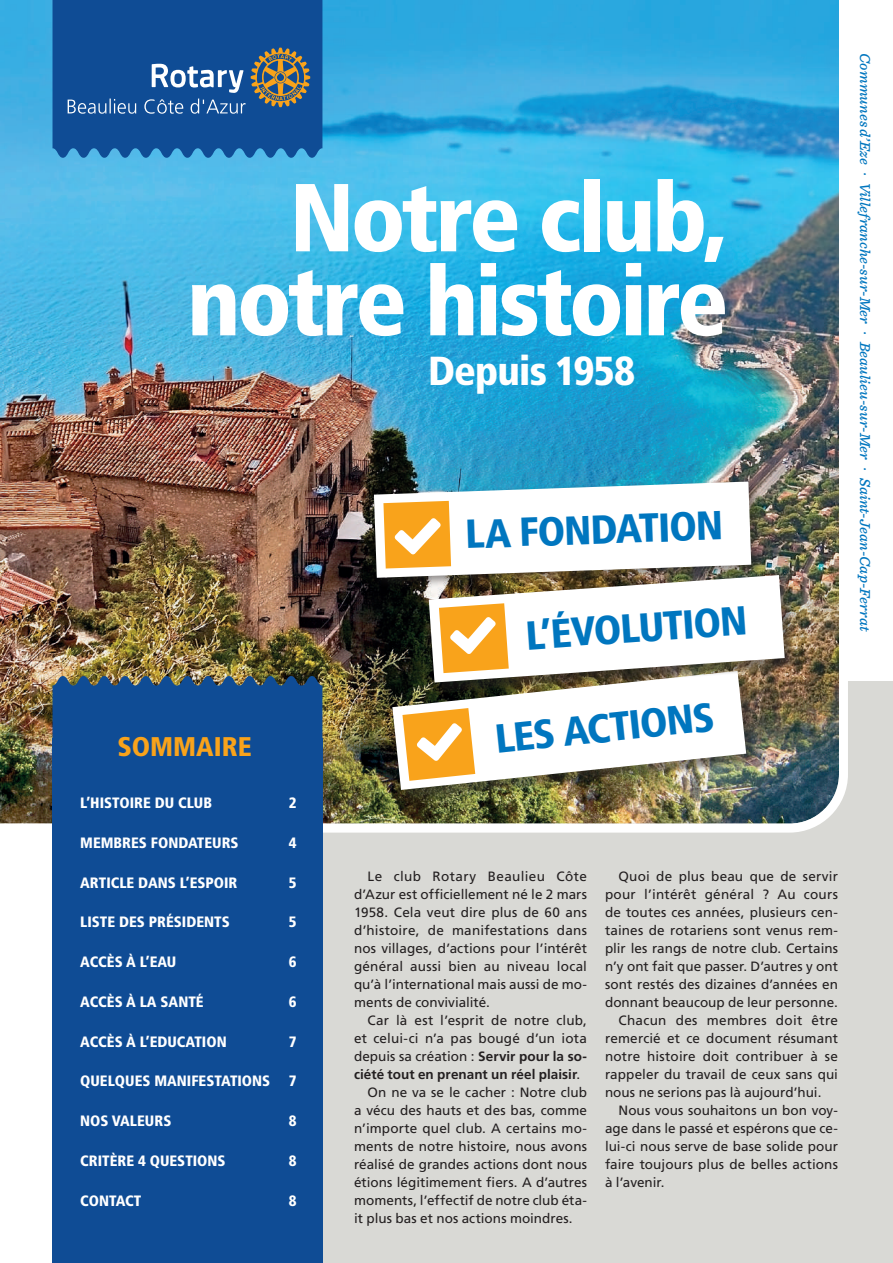
<style>
.page{position:relative;width:893px;height:1263px;background:#fff}
.page>*{position:absolute;margin:0;border:0;box-sizing:border-box;transform-origin:0 0}
.t1{font:900 condensed 96.45px/84px "Frutiger LT Std";letter-spacing:-.04em;color:#fff;text-align:right}
.t2{font:900 condensed 40.5px "Frutiger LT Std";color:#0076bf}
.t3{font:900 condensed 40.5px "Frutiger LT Std";letter-spacing:-.02em;color:#fff}
.t4{font:900 condensed 27px "Frutiger LT Std";color:#f9a31b}
.t5{font:900 condensed 15px "Frutiger LT Std";color:#fff}
.t6{font:italic 500 15px "Sentinel";letter-spacing:.005em;color:#0076bf}
.t7{font:13.5px/18px "Frutiger LT Std";letter-spacing:.005em;color:#231f20;text-align:justify}
.t8{font:700 13.5px "Frutiger LT Std";letter-spacing:.005em;color:#231f20}
.t9{font:13.5px "Frutiger LT Std";letter-spacing:.025em;color:#231f20}
.s1{font-weight:700}
.s2{font-weight:400}
</style>
<div class="page">
<div style="left:111px;top:682px;width:782px;height:581px;background:#d9d9d5"></div>
<img style="left:0;top:0;width:852px;height:833px">
<svg style="left:53px;top:676px;width:269px;height:62px;background:#184f8e"></svg>
<div style="left:52px;top:738px;width:271px;height:525px;background:#0f4c95"></div>
<svg style="left:53px;top:0;width:269px;height:158px;background:#205896"></svg>
<div style="left:395px;top:673px;width:364px;height:129px;background:#231f20;opacity:.46"></div>
<div style="left:431px;top:577px;width:366px;height:118px;background:#231f20;opacity:.5"></div>
<div style="left:371px;top:478px;width:393px;height:112px;background:#231f20;opacity:.5"></div>
<img style="left:374px;top:481px;width:411px;height:309px">
<h1 class="t1" style="left:187px;top:176px;width:543px">Notre club, notre histoire</h1>
<h2 class="t3" style="left:428px;top:347px;width:209px">Depuis 1958</h2>
<h2 class="t2" style="left:464px;top:510px;width:259px;rotate:-2deg">LA FONDATION</h2>
<h2 class="t2" style="left:524px;top:611px;width:223px;rotate:-4deg">L’ÉVOLUTION</h2>
<p class="t6" style="left:877px;top:53px;width:580px;rotate:90deg">Communes d’Eze · Villefranche-sur-Mer · Beaulieu-sur-Mer · Saint-Jean-Cap-Ferrat</p>
<h3 class="t4" style="left:118px;top:730px;width:136px">SOMMAIRE</h3>
<p class="t5" style="left:80px;top:794px;width:133px">L’HISTOIRE DU CLUB</p>
<p class="t5" style="left:289px;top:794px;width:9px">2</p>
<p class="t5" style="left:80px;top:834px;width:160px">MEMBRES FONDATEURS</p>
<p class="t5" style="left:289px;top:834px;width:9px">4</p>
<p class="t5" style="left:80px;top:873px;width:159px">ARTICLE DANS L’ESPOIR</p>
<p class="t5" style="left:289px;top:873px;width:9px">5</p>
<p class="t5" style="left:80px;top:913px;width:151px">LISTE DES PRÉSIDENTS</p>
<p class="t5" style="left:289px;top:913px;width:9px">5</p>
<p class="t5" style="left:80px;top:953px;width:98px">ACCÈS À L’EAU</p>
<p class="t5" style="left:289px;top:953px;width:9px">6</p>
<p class="t5" style="left:80px;top:993px;width:125px">ACCÈS À LA SANTÉ</p>
<p class="t5" style="left:289px;top:993px;width:9px">6</p>
<p class="t5" style="left:80px;top:1032px;width:148px">ACCÈS À L’EDUCATION</p>
<p class="t5" style="left:289px;top:1032px;width:9px">7</p>
<p class="t5" style="left:80px;top:1072px;width:218px">QUELQUES MANIFESTATIONS 7</p>
<p class="t5" style="left:80px;top:1112px;width:93px">NOS VALEURS</p>
<p class="t5" style="left:289px;top:1112px;width:9px">8</p>
<p class="t5" style="left:80px;top:1152px;width:147px">CRITÈRE 4 QUESTIONS</p>
<p class="t5" style="left:289px;top:1152px;width:9px">8</p>
<p class="t5" style="left:80px;top:1191px;width:63px">CONTACT</p>
<p class="t5" style="left:289px;top:1191px;width:9px">8</p>
<h2 class="t2" style="left:493px;top:715px;width:222px;rotate:-6deg">LES ACTIONS</h2>
<p class="t7" style="left:354px;top:867px;width:234px;text-indent:14px">Le club Rotary Beaulieu Côte d’Azur est officiellement né le 2 mars 1958. Cela veut dire plus de 60 ans d’histoire, de manifestations dans nos villages, d’actions pour l’intérêt général aussi bien au niveau local qu’à l’international mais aussi de mo&shy;ments de convivialité.</p>
<p class="t7" style="left:368px;top:1011px;width:221px">Car là est l’esprit de notre club,</p>
<p class="t7" style="left:354px;top:1029px;width:234px">et celui-ci n’a pas bougé d’un iota</p>
<p class="t7" style="left:354px;top:1047px;width:234px">depuis sa création : <span class="s1">Servir pour la so-</span></p>
<p class="t8" style="left:354px;top:1066px;width:228px">ciété tout en prenant un réel plaisir<span class="s2">.</span></p>
<p class="t7" style="left:368px;top:1083px;width:221px">On ne va se le cacher : Notre club</p>
<p class="t7" style="left:354px;top:1101px;width:234px">a vécu des hauts et des bas, comme</p>
<p class="t7" style="left:354px;top:1119px;width:234px">n’importe quel club. A certains mo-</p>
<p class="t7" style="left:354px;top:1137px;width:235px">ments de notre histoire, nous avons</p>
<p class="t7" style="left:354px;top:1155px;width:234px">réalisé de grandes actions dont nous</p>
<p class="t7" style="left:354px;top:1173px;width:234px">étions légitimement fiers. A d’autres</p>
<p class="t7" style="left:354px;top:1191px;width:234px">moments, l’effectif de notre club éta-</p>
<p class="t7" style="left:354px;top:1209px;width:220px">it plus bas et nos actions moindres.</p>
<p class="t7" style="left:618px;top:867px;width:221px">Quoi de plus beau que de servir</p>
<p class="t7" style="left:605px;top:885px;width:235px">pour l’intérêt général ? Au cours</p>
<p class="t7" style="left:605px;top:903px;width:234px">de toutes ces années, plusieurs cen-</p>
<p class="t7" style="left:605px;top:921px;width:234px">taines de rotariens sont venus rem-</p>
<p class="t7" style="left:605px;top:939px;width:234px">plir les rangs de notre club. Certains</p>
<p class="t7" style="left:605px;top:957px;width:234px">n’y ont fait que passer. D’autres y ont</p>
<p class="t7" style="left:605px;top:975px;width:234px">sont restés des dizaines d’années en</p>
<p class="t7" style="left:605px;top:993px;width:234px">donnant beaucoup de leur personne.</p>
<p class="t9" style="left:618px;top:1012px;width:221px">Chacun des membres doit être</p>
<p class="t7" style="left:605px;top:1029px;width:235px">remercié et ce document résumant</p>
<p class="t7" style="left:605px;top:1047px;width:234px">notre histoire doit contribuer à se</p>
<p class="t7" style="left:605px;top:1065px;width:234px">rappeler du travail de ceux sans qui</p>
<p class="t7" style="left:605px;top:1083px;width:218px">nous ne serions pas là aujourd’hui.</p>
<p class="t7" style="left:618px;top:1101px;width:221px">Nous vous souhaitons un bon voy-</p>
<p class="t7" style="left:605px;top:1119px;width:234px">age dans le passé et espérons que ce-</p>
<p class="t7" style="left:605px;top:1137px;width:234px">lui-ci nous serve de base solide pour</p>
<p class="t7" style="left:605px;top:1155px;width:234px">faire toujours plus de belles actions</p>
<p class="t7" style="left:605px;top:1173px;width:61px">à l’avenir.</p>
</div>
